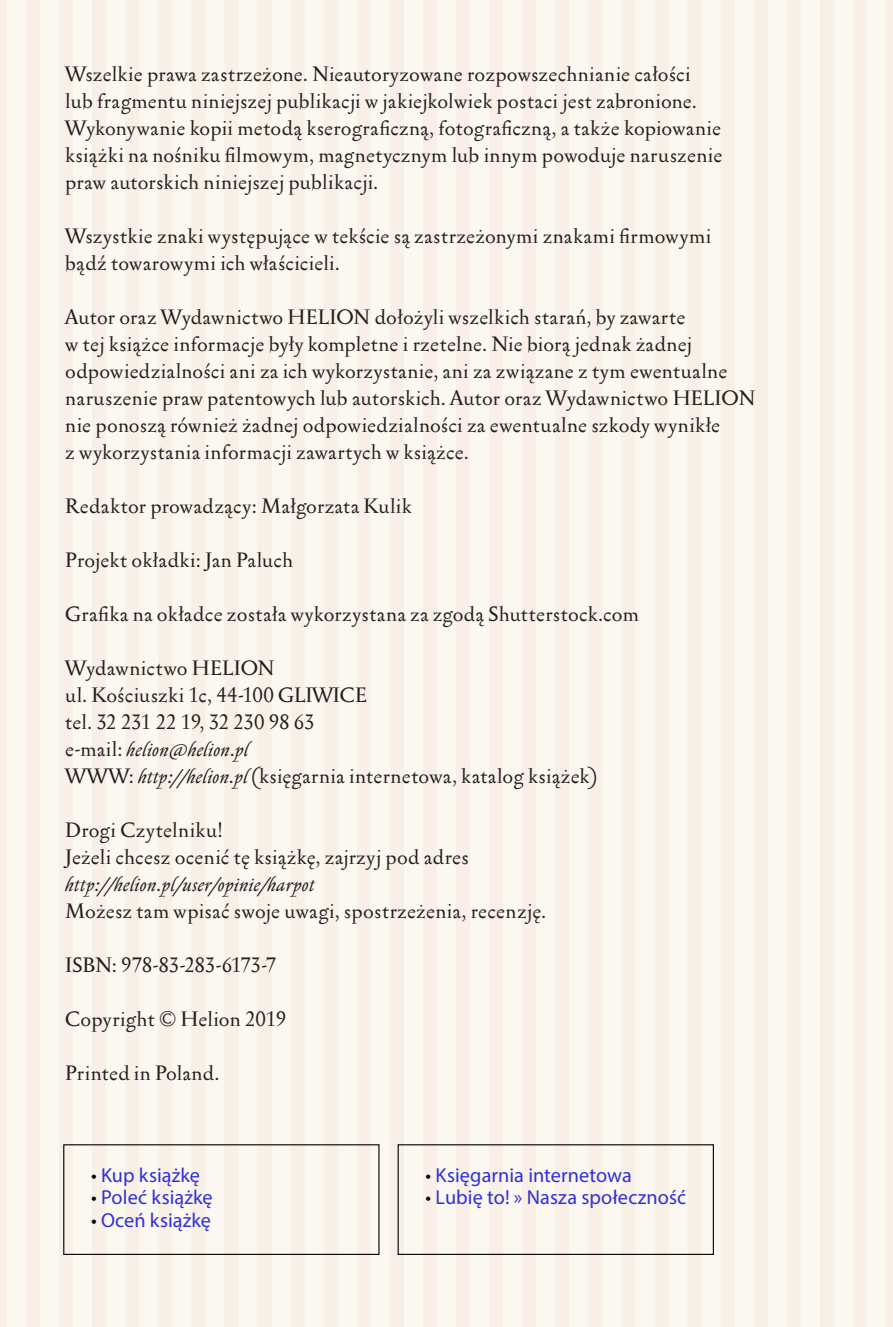
<style>
.page{position:relative;width:893px;height:1327px;background:#fff}
.page>*{position:absolute;margin:0;border:0;box-sizing:border-box;transform-origin:0 0}
.t1{font:20.25px "Myriad Pro";color:#3030d8}
.t2{font:19.12px/27px "Serapion Pro";letter-spacing:.015em;color:#231f20}
.t3{font:italic 19.12px "Serapion Pro";letter-spacing:.01em;color:#231f20}
.t4{font:19.12px "Serapion Pro";letter-spacing:-.02em;color:#231f20}
.s1{font-style:italic}
.s2{color:#000}
</style>
<div class="page">
<div style="left:3px;top:0;width:887px;height:1326px;background:#fbf7f1"></div>
<div style="left:0;top:0;width:7px;height:1327px;background:#f8f0e6"></div>
<div style="left:26px;top:0;width:14px;height:1327px;background:#f8f0e6"></div>
<div style="left:59px;top:0;width:14px;height:1327px;background:#f8f0e6"></div>
<div style="left:92px;top:0;width:14px;height:1327px;background:#f8f0e6"></div>
<div style="left:126px;top:0;width:13px;height:1327px;background:#f8f0e6"></div>
<div style="left:159px;top:0;width:13px;height:1327px;background:#f8f0e6"></div>
<div style="left:192px;top:0;width:13px;height:1327px;background:#f8f0e6"></div>
<div style="left:225px;top:0;width:13px;height:1327px;background:#f8f0e6"></div>
<div style="left:258px;top:0;width:13px;height:1327px;background:#f8f0e6"></div>
<div style="left:291px;top:0;width:13px;height:1327px;background:#f8f0e6"></div>
<div style="left:324px;top:0;width:13px;height:1327px;background:#f8f0e6"></div>
<div style="left:357px;top:0;width:14px;height:1327px;background:#f8f0e6"></div>
<div style="left:390px;top:0;width:14px;height:1327px;background:#f8f0e6"></div>
<div style="left:423px;top:0;width:14px;height:1327px;background:#f8f0e6"></div>
<div style="left:456px;top:0;width:14px;height:1327px;background:#f8f0e6"></div>
<div style="left:489px;top:0;width:14px;height:1327px;background:#f8f0e6"></div>
<div style="left:522px;top:0;width:14px;height:1327px;background:#f8f0e6"></div>
<div style="left:555px;top:0;width:14px;height:1327px;background:#f8f0e6"></div>
<div style="left:589px;top:0;width:13px;height:1327px;background:#f8f0e6"></div>
<div style="left:622px;top:0;width:13px;height:1327px;background:#f8f0e6"></div>
<div style="left:655px;top:0;width:13px;height:1327px;background:#f8f0e6"></div>
<div style="left:688px;top:0;width:13px;height:1327px;background:#f8f0e6"></div>
<div style="left:721px;top:0;width:13px;height:1327px;background:#f8f0e6"></div>
<div style="left:754px;top:0;width:13px;height:1327px;background:#f8f0e6"></div>
<div style="left:787px;top:0;width:13px;height:1327px;background:#f8f0e6"></div>
<div style="left:820px;top:0;width:14px;height:1327px;background:#f8f0e6"></div>
<div style="left:853px;top:0;width:14px;height:1327px;background:#f8f0e6"></div>
<div style="left:886px;top:0;width:7px;height:1327px;background:#f8f0e6"></div>
<div style="left:63px;top:1144px;width:316px;height:111px;border:1px solid #000"></div>
<div style="left:398px;top:1144px;width:316px;height:111px;border:1px solid #000"></div>
<p class="t2" style="left:65px;top:62px;width:659px">Wszelkie prawa zastrzeżone. Nieautoryzowane rozpowszechnianie całości lub fragmentu niniejszej publikacji w jakiejkolwiek postaci jest zabronione.<br>Wykonywanie kopii metodą kserograficzną, fotograficzną, a także kopiowanie książki na nośniku filmowym, magnetycznym lub innym powoduje naruszenie praw autorskich niniejszej publikacji.</p>
<p class="t2" style="left:65px;top:225px;width:648px">Wszystkie znaki występujące w tekście są zastrzeżonymi znakami firmowymi bądź towarowymi ich właścicieli.</p>
<p class="t2" style="left:65px;top:306px;width:692px">Autor oraz Wydawnictwo HELION dołożyli wszelkich starań, by zawarte<br>w tej książce informacje były kompletne i rzetelne. Nie biorą jednak żadnej odpowiedzialności ani za ich wykorzystanie, ani za związane z tym ewentualne naruszenie praw patentowych lub autorskich. Autor oraz Wydawnictwo HELION nie ponoszą również żadnej odpowiedzialności za ewentualne szkody wynikłe<br>z wykorzystania informacji zawartych w książce.</p>
<p class="t2" style="left:65px;top:495px;width:348px">Redaktor prowadzący: Małgorzata Kulik</p>
<p class="t2" style="left:65px;top:549px;width:229px">Projekt okładki: Jan Paluch</p>
<p class="t2" style="left:65px;top:603px;width:575px">Grafika na okładce została wykorzystana za zgodą Shutterstock.com</p>
<p class="t2" style="left:65px;top:657px;width:533px">Wydawnictwo HELION<br>ul. Kościuszki 1c, 44-100 GLIWICE<br>tel. 32 231 22 19, 32 230 98 63<br>e-mail: <span class="s1">helion@helion.pl<br></span>WWW: <span class="s1">http://helion.pl</span> (księgarnia internetowa, katalog książek)</p>
<p class="t2" style="left:65px;top:819px;width:405px">Drogi Czytelniku!<br>Jeżeli chcesz ocenić tę książkę, zajrzyj pod adres</p>
<p class="t3" style="left:65px;top:872px;width:251px">http://helion.pl/user/opinie/harpot</p>
<p class="t2" style="left:65px;top:900px;width:482px">Możesz tam wpisać swoje uwagi, spostrzeżenia, recenzję.</p>
<p class="t4" style="left:65px;top:956px;width:213px">ISBN: 978-83-283-6173-7</p>
<p class="t2" style="left:65px;top:1008px;width:223px">Copyright © Helion 2019</p>
<p class="t2" style="left:65px;top:1062px;width:156px">Printed in Poland.</p>
<p class="t1" style="left:91px;top:1162px;width:110px"><span class="s2">•</span> Kup książkę</p>
<p class="t1" style="left:91px;top:1185px;width:123px"><span class="s2">•</span> Poleć książkę</p>
<p class="t1" style="left:91px;top:1207px;width:121px"><span class="s2">•</span> Oceń książkę</p>
<p class="t1" style="left:425px;top:1162px;width:208px"><span class="s2">•</span> Księgarnia internetowa</p>
<p class="t1" style="left:425px;top:1185px;width:262px"><span class="s2">•</span> Lubię to! » Nasza społeczność</p>
</div>
